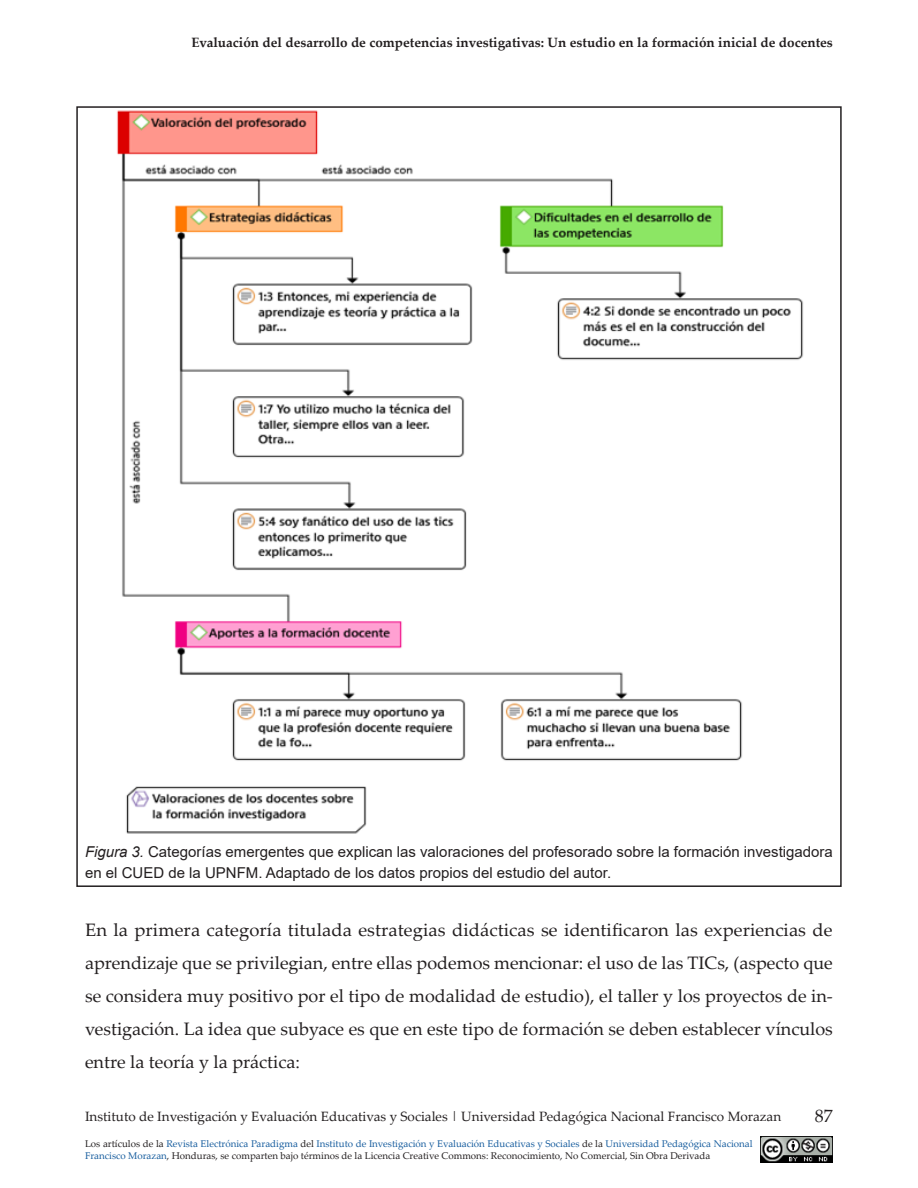
<style>
.page{position:relative;width:918px;height:1188px;background:#fff}
.page>*{position:absolute;margin:0;border:0;box-sizing:border-box;transform-origin:0 0}
.Body{font:18px/33px "Palatino Linotype";color:#231f20;text-align:justify}
.FootStyle{font:15px/21px "Arial";color:#231f20}
.t1{font:13.5px "Palatino Linotype";color:#231f20}
.t2{font:700 13.5px "Palatino Linotype";color:#231f20}
.t3{font:9.75px/12px "Palatino Linotype";color:#231f20}
.s1{font-style:italic}
.s2{color:#175d9e}
</style>
<div class="page">
<img style="left:760px;top:1137px;width:73px;height:25px">
<img style="left:117px;top:110px;width:687px;height:724px">
<p class="t2" style="left:191px;top:33px;width:643px">Evaluación del desarrollo de competencias investigativas: Un estudio en la formación inicial de docentes</p>
<p class="FootStyle" style="left:85px;top:841px;width:749px"><span class="s1">Figura 3.</span> Categorías emergentes que explican las valoraciones del profesorado sobre la formación investigadora en el CUED de la UPNFM. Adaptado de los datos propios del estudio del autor.</p>
<p class="Body" style="left:85px;top:913px;width:749px">En la primera categoría titulada estrategias didácticas se identificaron las experiencias de aprendizaje que se privilegian, entre ellas podemos mencionar: el uso de las TICs, (aspecto que se considera muy positivo por el tipo de modalidad de estudio), el taller y los proyectos de in&shy;vestigación. La idea que subyace es que en este tipo de formación se deben establecer vínculos entre la teoría y la práctica:</p>
<p class="t1" style="left:85px;top:1106px;width:698px">Instituto de Investigación y Evaluación Educativas y Sociales | Universidad Pedagógica Nacional Francisco Morazan</p>
<p class="Body" style="left:815px;top:1099px;width:19px">87</p>
<p class="t3" style="left:85px;top:1137px;width:669px">Los artículos de la <span class="s2">Revista Electrónica Paradigma</span> del <span class="s2">Instituto de Investigación y Evaluación Educativas y Sociales</span> de la <span class="s2">Universidad Pedagógica Nacional<br>Francisco Morazan</span>, Honduras, se comparten bajo términos de la Licencia Creative Commons: Reconocimiento, No Comercial, Sin Obra Derivada</p>
</div>
